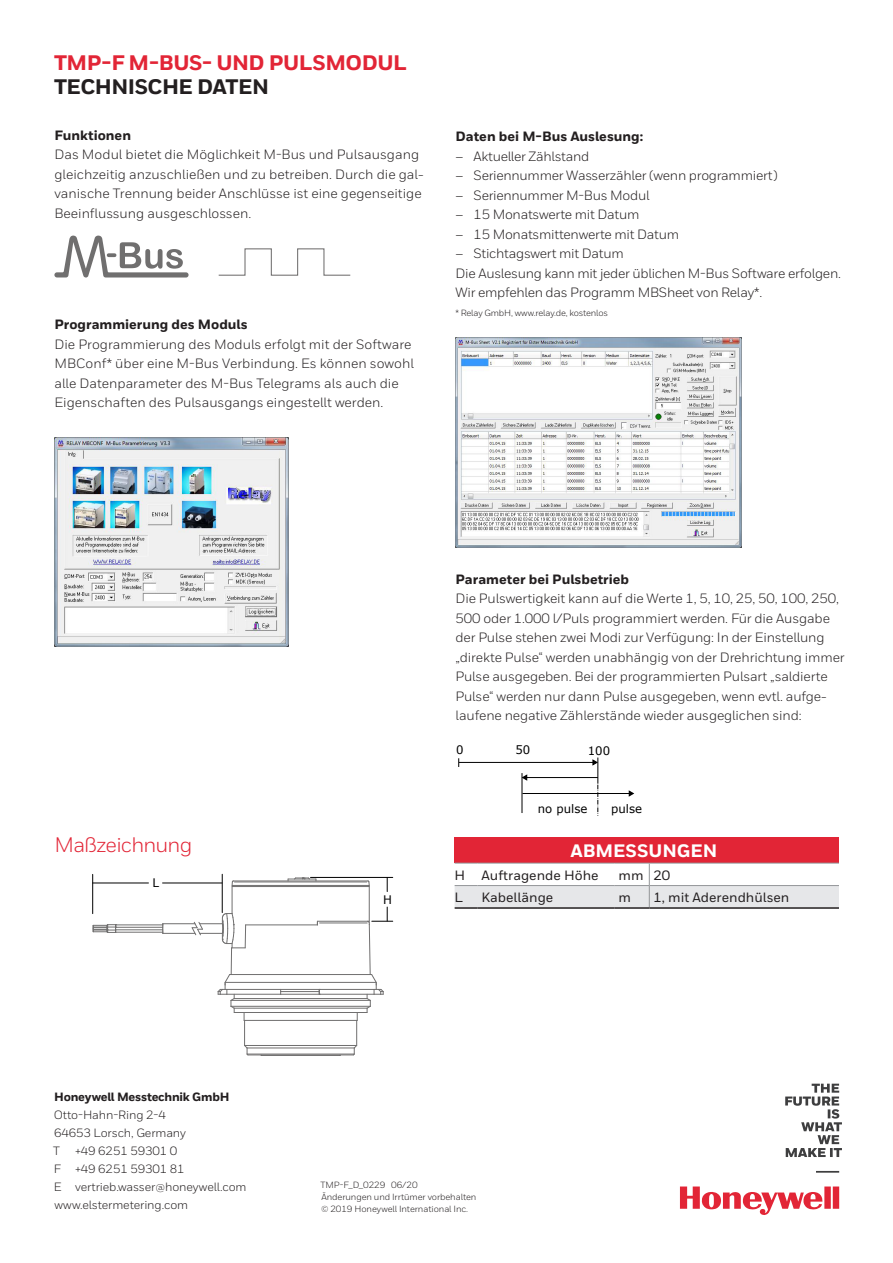
<style>
.page{position:relative;width:893px;height:1263px;background:#fff}
.page>*{position:absolute;margin:0;border:0;box-sizing:border-box;transform-origin:0 0}
.t1{font:800 21px "Honeywell Sans";letter-spacing:-.02em;color:#e22536}
.t2{font:800 21px "Honeywell Sans";letter-spacing:-.025em;color:#231f20}
.t3{font:21px "Honeywell Sans";letter-spacing:-.04em;color:#e22536}
.t4{font:800 18px "Honeywell Sans";color:#fff}
.t5{font:13.5px/19.5px "Honeywell Sans";letter-spacing:-.01em;color:#231f20}
.t6{font:800 13.5px "Honeywell Sans";color:#231f20}
.t7{font:500 13.5px "Honeywell Sans";color:#231f20}
.t8{font:12px/18px "Honeywell Sans";letter-spacing:-.01em;color:#231f20}
.t9{font:800 12px "Honeywell Sans";letter-spacing:-.02em;color:#231f20}
.t10{font:11.85px "Verdana";color:#000}
.t11{font:11.7px "Verdana";color:#000}
.t12{font:9px/12px "Honeywell Sans";letter-spacing:-.01em;color:#231f20}
</style>
<div class="page">
<hr style="left:816px;top:1171px;width:23px;height:2px;background:#3e3e3f">
<svg style="left:785px;top:1084px;width:57px;height:73px"></svg>
<svg style="left:680px;top:1186px;width:159px;height:29px"></svg>
<svg style="left:218px;top:248px;width:133px;height:28px"></svg>
<svg style="left:54px;top:236px;width:135px;height:41px"></svg>
<img style="left:455px;top:337px;width:286px;height:210px">
<img style="left:54px;top:437px;width:234px;height:209px">
<hr style="left:459px;top:762px;width:135px;height:1px;background:#000">
<hr style="left:525px;top:777px;width:73px;height:1px;background:#000">
<svg style="left:523px;top:774px;width:4px;height:7px"></svg>
<hr style="left:522px;top:793px;width:109px;height:1px;background:#000">
<svg style="left:629px;top:790px;width:5px;height:7px"></svg>
<hr style="left:522px;top:773px;width:1px;height:40px;background:#000">
<svg style="left:592px;top:757px;width:7px;height:59px"></svg>
<hr style="left:244px;top:1020px;width:113px;height:1px;background:#706f6f">
<hr style="left:245px;top:1045px;width:112px;height:1px;background:#706f6f">
<hr style="left:247px;top:1048px;width:107px;height:1px;background:#706f6f">
<hr style="left:248px;top:1054px;width:105px;height:1px;background:#706f6f">
<svg style="left:352px;top:1013px;width:6px;height:42px"></svg>
<hr style="left:232px;top:885px;width:137px;height:1px;background:#706f6f">
<hr style="left:234px;top:882px;width:133px;height:1px;background:#706f6f">
<hr style="left:233px;top:881px;width:135px;height:1px;background:#706f6f">
<hr style="left:163px;top:923px;width:32px;height:1px;background:#706f6f">
<hr style="left:163px;top:933px;width:32px;height:1px;background:#706f6f">
<hr style="left:116px;top:924px;width:47px;height:1px;background:#706f6f">
<hr style="left:116px;top:927px;width:47px;height:1px;background:#706f6f">
<hr style="left:116px;top:929px;width:47px;height:1px;background:#706f6f">
<hr style="left:116px;top:932px;width:47px;height:1px;background:#706f6f">
<svg style="left:288px;top:877px;width:29px;height:4px"></svg>
<hr style="left:232px;top:886px;width:137px;height:1px;background:#706f6f">
<hr style="left:317px;top:921px;width:52px;height:1px;background:#706f6f">
<hr style="left:369px;top:886px;width:1px;height:35px;background:#706f6f">
<svg style="left:93px;top:924px;width:24px;height:9px"></svg>
<hr style="left:320px;top:923px;width:47px;height:1px;background:#706f6f">
<hr style="left:227px;top:989px;width:54px;height:1px;background:#706f6f">
<hr style="left:281px;top:989px;width:38px;height:1px;background:#706f6f">
<hr style="left:319px;top:989px;width:55px;height:1px;background:#706f6f">
<hr style="left:227px;top:994px;width:54px;height:1px;background:#706f6f">
<hr style="left:281px;top:991px;width:38px;height:1px;background:#706f6f">
<hr style="left:319px;top:994px;width:55px;height:1px;background:#706f6f">
<hr style="left:281px;top:994px;width:38px;height:1px;background:#706f6f">
<hr style="left:234px;top:998px;width:133px;height:1px;background:#706f6f">
<hr style="left:231px;top:1000px;width:139px;height:1px;background:#706f6f">
<hr style="left:231px;top:1006px;width:139px;height:1px;background:#706f6f">
<hr style="left:234px;top:1008px;width:133px;height:1px;background:#706f6f">
<hr style="left:234px;top:1012px;width:133px;height:1px;background:#706f6f">
<hr style="left:225px;top:982px;width:151px;height:1px;background:#706f6f">
<hr style="left:230px;top:974px;width:142px;height:1px;background:#706f6f">
<hr style="left:261px;top:1055px;width:79px;height:1px;background:#706f6f">
<hr style="left:246px;top:924px;width:71px;height:1px;background:#706f6f">
<svg style="left:192px;top:881px;width:57px;height:174px"></svg>
<hr style="left:222px;top:874px;width:1px;height:38px;background:#000">
<hr style="left:92px;top:874px;width:1px;height:40px;background:#000">
<hr style="left:93px;top:883px;width:55px;height:1px;background:#000">
<hr style="left:163px;top:883px;width:59px;height:1px;background:#000">
<svg style="left:387px;top:878px;width:1px;height:13px"></svg>
<hr style="left:310px;top:877px;width:83px;height:1px;background:#000">
<svg style="left:366px;top:907px;width:27px;height:105px"></svg>
<div style="left:455px;top:837px;width:384px;height:26px;background:#e22536"></div>
<svg style="left:455px;top:863px;width:384px;height:44px"></svg>
<hr style="left:455px;top:907px;width:22px;height:2px;background:#231f20">
<hr style="left:649px;top:907px;width:190px;height:2px;background:#231f20">
<hr style="left:477px;top:907px;width:137px;height:2px;background:#231f20">
<hr style="left:614px;top:907px;width:35px;height:2px;background:#231f20">
<h1 class="t1" style="left:54px;top:50px;width:354px">TMP-F M-BUS- UND PULSMODUL</h1>
<h1 class="t2" style="left:54px;top:74px;width:216px">TECHNISCHE DATEN</h1>
<p class="t6" style="left:54px;top:127px;width:78px">Funktionen</p>
<p class="t5" style="left:54px;top:145px;width:371px">Das Modul bietet die Möglichkeit M-Bus und Pulsausgang gleichzeitig anzuschließen und zu betreiben. Durch die gal&shy;vanische Trennung beider Anschlüsse ist eine gegenseitige Beeinflussung ausgeschlossen.</p>
<p class="t6" style="left:54px;top:316px;width:195px">Programmierung des Moduls</p>
<p class="t5" style="left:54px;top:334px;width:361px">Die Programmierung des Moduls erfolgt mit der Software MBConf* über eine M-Bus Verbindung. Es können sowohl alle Datenparameter des M-Bus Telegrams als auch die Eigenschaften des Pulsausgangs eingestellt werden.</p>
<p class="t6" style="left:455px;top:128px;width:189px">Daten bei M-Bus Auslesung:</p>
<p class="t5" style="left:455px;top:146px;width:135px">– Aktueller Zählstand</p>
<p class="t5" style="left:455px;top:166px;width:324px">– Seriennummer Wasserzähler (wenn programmiert)</p>
<p class="t5" style="left:455px;top:185px;width:196px">– Seriennummer M-Bus Modul</p>
<p class="t5" style="left:455px;top:205px;width:185px">– 15 Monatswerte mit Datum</p>
<p class="t5" style="left:455px;top:224px;width:225px">– 15 Monatsmittenwerte mit Datum</p>
<p class="t5" style="left:455px;top:244px;width:387px">– Stichtagswert mit Datum<br>Die Auslesung kann mit jeder üblichen M-Bus Software erfolgen.<br>Wir empfehlen das Programm MBSheet von Relay*.</p>
<p class="t12" style="left:455px;top:307px;width:154px">* Relay GmbH, www.relay.de, kostenlos</p>
<h1 class="t3" style="left:54px;top:833px;width:140px">Maßzeichnung</h1>
<p class="t10" style="left:152px;top:875px;width:8px">L</p>
<p class="t10" style="left:383px;top:892px;width:10px">H</p>
<p class="t6" style="left:455px;top:571px;width:175px">Parameter bei Pulsbetrieb</p>
<p class="t5" style="left:455px;top:589px;width:391px">Die Pulswertigkeit kann auf die Werte 1, 5, 10, 25, 50, 100, 250, 500 oder 1.000 l/Puls programmiert werden. Für die Ausgabe der Pulse stehen zwei Modi zur Verfügung: In der Einstellung „direkte Pulse“ werden unabhängig von der Drehrichtung immer Pulse ausgegeben. Bei der programmierten Pulsart „saldierte Pulse“ werden nur dann Pulse ausgegeben, wenn evtl. aufge&shy;laufene negative Zählerstände wieder ausgeglichen sind:</p>
<p class="t11" style="left:456px;top:742px;width:9px">0</p>
<p class="t11" style="left:515px;top:742px;width:16px">50</p>
<p class="t11" style="left:588px;top:742px;width:24px">100</p>
<p class="t11" style="left:538px;top:800px;width:51px">no pulse</p>
<p class="t11" style="left:611px;top:800px;width:32px">pulse</p>
<h2 class="t4" style="left:570px;top:840px;width:148px">ABMESSUNGEN</h2>
<p class="t7" style="left:455px;top:867px;width:145px">H Auftragende Höhe</p>
<p class="t7" style="left:618px;top:867px;width:53px">mm 20</p>
<p class="t7" style="left:455px;top:889px;width:10px">L</p>
<p class="t7" style="left:482px;top:889px;width:73px">Kabellänge</p>
<p class="t7" style="left:618px;top:889px;width:14px">m</p>
<p class="t7" style="left:653px;top:889px;width:137px">1, mit Aderendhülsen</p>
<p class="t9" style="left:54px;top:1089px;width:177px">Honeywell Messtechnik GmbH</p>
<p class="t8" style="left:53px;top:1106px;width:134px">Otto-Hahn-Ring 2-4<br>64653 Lorsch, Germany<br>T</p>
<p class="t8" style="left:54px;top:1142px;width:194px;text-indent:21px">+49 6251 59301 0<br>F +49 6251 59301 81<br>E vertrieb.wasser@honeywell.com www.elstermetering.com</p>
<p class="t12" style="left:321px;top:1179px;width:157px">TMP-F_D_0229 06/20<br>Änderungen und Irrtümer vorbehalten © 2019 Honeywell International Inc.</p>
</div>
